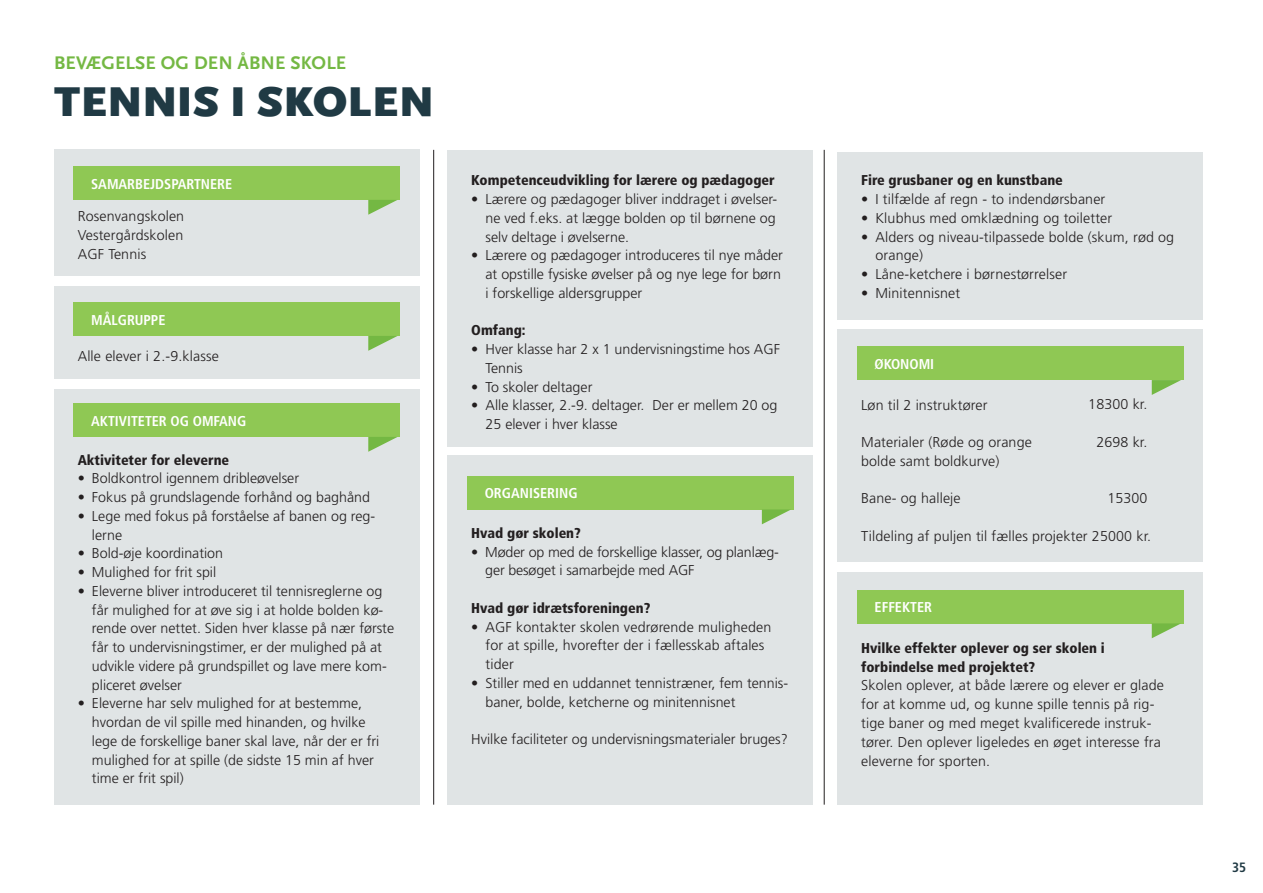
<style>
.page{position:relative;width:1263px;height:893px;background:#fff}
.page>*{position:absolute;margin:0;border:0;box-sizing:border-box;transform-origin:0 0}
.t1{font:900 43.5px "Scala Sans OT";letter-spacing:.01em;color:#203a44}
.t2{font:700 19.05px "Scala Sans OT";letter-spacing:.01em;color:#74b843}
.t3{font:300 14.25px/18.8px "Frutiger";color:#231f20}
.t4{font:900 condensed 14.25px/18.8px "Frutiger";color:#231f20}
.t5{font:700 condensed 14.25px "Frutiger";color:#fff}
.t6{font:700 condensed 13.5px "Frutiger";color:#203a44}
</style>
<div class="page">
<div style="left:54px;top:150px;width:366px;height:126px;background:#e0e4e5"></div>
<div style="left:54px;top:287px;width:366px;height:92px;background:#e0e4e5"></div>
<div style="left:54px;top:389px;width:366px;height:416px;background:#e0e4e5"></div>
<div style="left:448px;top:150px;width:365px;height:296px;background:#e0e4e5"></div>
<div style="left:73px;top:166px;width:327px;height:34px;background:#8fc854"></div>
<div style="left:73px;top:303px;width:327px;height:33px;background:#8fc854"></div>
<div style="left:73px;top:404px;width:327px;height:33px;background:#8fc854"></div>
<svg style="left:368px;top:200px;width:29px;height:15px"></svg>
<svg style="left:368px;top:336px;width:29px;height:15px"></svg>
<svg style="left:368px;top:437px;width:29px;height:15px"></svg>
<hr style="left:433px;top:150px;width:1px;height:655px;background:#231f20">
<hr style="left:824px;top:150px;width:1px;height:655px;background:#231f20">
<div style="left:448px;top:456px;width:365px;height:349px;background:#e0e4e5"></div>
<div style="left:837px;top:329px;width:366px;height:232px;background:#e0e4e5"></div>
<div style="left:837px;top:572px;width:366px;height:233px;background:#e0e4e5"></div>
<div style="left:837px;top:152px;width:366px;height:167px;background:#e0e4e5"></div>
<div style="left:467px;top:476px;width:326px;height:33px;background:#8fc854"></div>
<div style="left:857px;top:347px;width:326px;height:33px;background:#8fc854"></div>
<div style="left:857px;top:590px;width:326px;height:33px;background:#8fc854"></div>
<svg style="left:762px;top:509px;width:29px;height:15px"></svg>
<svg style="left:1152px;top:380px;width:29px;height:15px"></svg>
<svg style="left:1152px;top:623px;width:29px;height:15px"></svg>
<h2 class="t2" style="left:54px;top:52px;width:294px">BEVÆGELSE OG DEN ÅBNE SKOLE</h2>
<h1 class="t1" style="left:54px;top:77px;width:380px">TENNIS I SKOLEN</h1>
<p class="t5" style="left:91px;top:175px;width:143px">SAMARBEJDSPARTNERE</p>
<p class="t3" style="left:78px;top:207px;width:108px;text-align:justify">Rosenvangskolen Vestergårdskolen AGF Tennis</p>
<p class="t5" style="left:91px;top:311px;width:76px">MÅLGRUPPE</p>
<p class="t3" style="left:78px;top:347px;width:143px">Alle elever i 2.-9.klasse</p>
<p class="t5" style="left:91px;top:412px;width:157px">AKTIVITETER OG OMFANG</p>
<p class="t4" style="left:78px;top:450px;width:153px">Aktiviteter for eleverne</p>
<p class="t3" style="left:78px;top:469px;width:223px">• Boldkontrol igennem dribleøvelser</p>
<p class="t3" style="left:78px;top:488px;width:294px">• Fokus på grundslagende forhånd og baghånd</p>
<p class="t3" style="left:92px;top:507px;width:285px;text-indent:-14px">• Lege med fokus på forståelse af banen og reg&shy;lerne</p>
<p class="t3" style="left:78px;top:544px;width:147px">• Bold-øje koordination</p>
<p class="t3" style="left:78px;top:563px;width:140px">• Mulighed for frit spil</p>
<p class="t3" style="left:92px;top:582px;width:304px;text-indent:-14px">• Eleverne bliver introduceret til tennisreglerne og får mulighed for at øve sig i at holde bolden kø&shy;rende over nettet. Siden hver klasse på nær første får to undervisningstimer, er der mulighed på at udvikle videre på grundspillet og lave mere kom&shy;pliceret øvelser</p>
<p class="t3" style="left:92px;top:694px;width:289px;text-indent:-14px">• Eleverne har selv mulighed for at bestemme, hvordan de vil spille med hinanden, og hvilke lege de forskellige baner skal lave, når der er fri mulighed for at spille (de sidste 15 min af hver time er frit spil)</p>
<p class="t4" style="left:471px;top:171px;width:305px">Kompetenceudvikling for lærere og pædagoger</p>
<p class="t3" style="left:485px;top:190px;width:293px;text-align:justify;text-indent:-14px">• Lærere og pædagoger bliver inddraget i øvelser&shy;ne ved f.eks. at lægge bolden op til børnene og selv deltage i øvelserne.</p>
<p class="t3" style="left:485px;top:246px;width:299px;text-indent:-14px">• Lærere og pædagoger introduceres til nye måder at opstille fysiske øvelser på og nye lege for børn i forskellige aldersgrupper</p>
<p class="t4" style="left:471px;top:321px;width:56px">Omfang:</p>
<p class="t3" style="left:485px;top:340px;width:296px;text-indent:-14px">• Hver klasse har 2 x 1 undervisningstime hos AGF<br>Tennis</p>
<p class="t3" style="left:471px;top:378px;width:123px">• To skoler deltager</p>
<p class="t3" style="left:485px;top:396px;width:293px;text-indent:-14px">• Alle klasser, 2.-9. deltager. Der er mellem 20 og<br>25 elever i hver klasse</p>
<p class="t5" style="left:485px;top:485px;width:94px">ORGANISERING</p>
<p class="t4" style="left:471px;top:524px;width:111px">Hvad gør skolen?</p>
<p class="t3" style="left:485px;top:543px;width:295px;text-indent:-14px">• Møder op med de forskellige klasser, og planlæg&shy;ger besøget i samarbejde med AGF</p>
<p class="t4" style="left:471px;top:599px;width:180px">Hvad gør idrætsforeningen?</p>
<p class="t3" style="left:485px;top:618px;width:287px;text-indent:-14px">• AGF kontakter skolen vedrørende muligheden for at spille, hvorefter der i fællesskab aftales tider</p>
<p class="t3" style="left:485px;top:674px;width:304px;text-indent:-14px">• Stiller med en uddannet tennistræner, fem tennis&shy;baner, bolde, ketcherne og minitennisnet</p>
<p class="t3" style="left:471px;top:730px;width:318px">Hvilke faciliteter og undervisningsmaterialer bruges?</p>
<p class="t4" style="left:861px;top:171px;width:203px">Fire grusbaner og en kunstbane</p>
<p class="t3" style="left:861px;top:190px;width:246px">• I tilfælde af regn - to indendørsbaner</p>
<p class="t3" style="left:861px;top:209px;width:253px">• Klubhus med omklædning og toiletter</p>
<p class="t3" style="left:875px;top:228px;width:300px;text-indent:-14px">• Alders og niveau-tilpassede bolde (skum, rød og orange)</p>
<p class="t3" style="left:861px;top:265px;width:207px">• Låne-ketchere i børnestørrelser</p>
<p class="t3" style="left:861px;top:284px;width:101px">• Minitennisnet</p>
<p class="t5" style="left:875px;top:355px;width:61px">ØKONOMI</p>
<p class="t3" style="left:1088px;top:395px;width:61px">18300 kr.</p>
<p class="t3" style="left:1096px;top:433px;width:53px">2698 kr.</p>
<p class="t3" style="left:861px;top:396px;width:128px">Løn til 2 instruktører</p>
<p class="t3" style="left:861px;top:433px;width:172px">Materialer (Røde og orange bolde samt boldkurve)</p>
<p class="t3" style="left:861px;top:489px;width:101px">Bane- og halleje</p>
<p class="t3" style="left:861px;top:527px;width:292px">Tildeling af puljen til fælles projekter 25000 kr.</p>
<p class="t3" style="left:1107px;top:489px;width:42px">15300</p>
<p class="t5" style="left:875px;top:599px;width:59px">EFFEKTER</p>
<p class="t4" style="left:861px;top:639px;width:245px">Hvilke effekter oplever og ser skolen i forbindelse med projektet?</p>
<p class="t3" style="left:861px;top:676px;width:304px">Skolen oplever, at både lærere og elever er glade for at komme ud, og kunne spille tennis på rig&shy;tige baner og med meget kvalificerede instruk&shy;tører. Den oplever ligeledes en øget interesse fra eleverne for sporten.</p>
<p class="t6" style="left:1232px;top:860px;width:15px">35</p>
</div>
